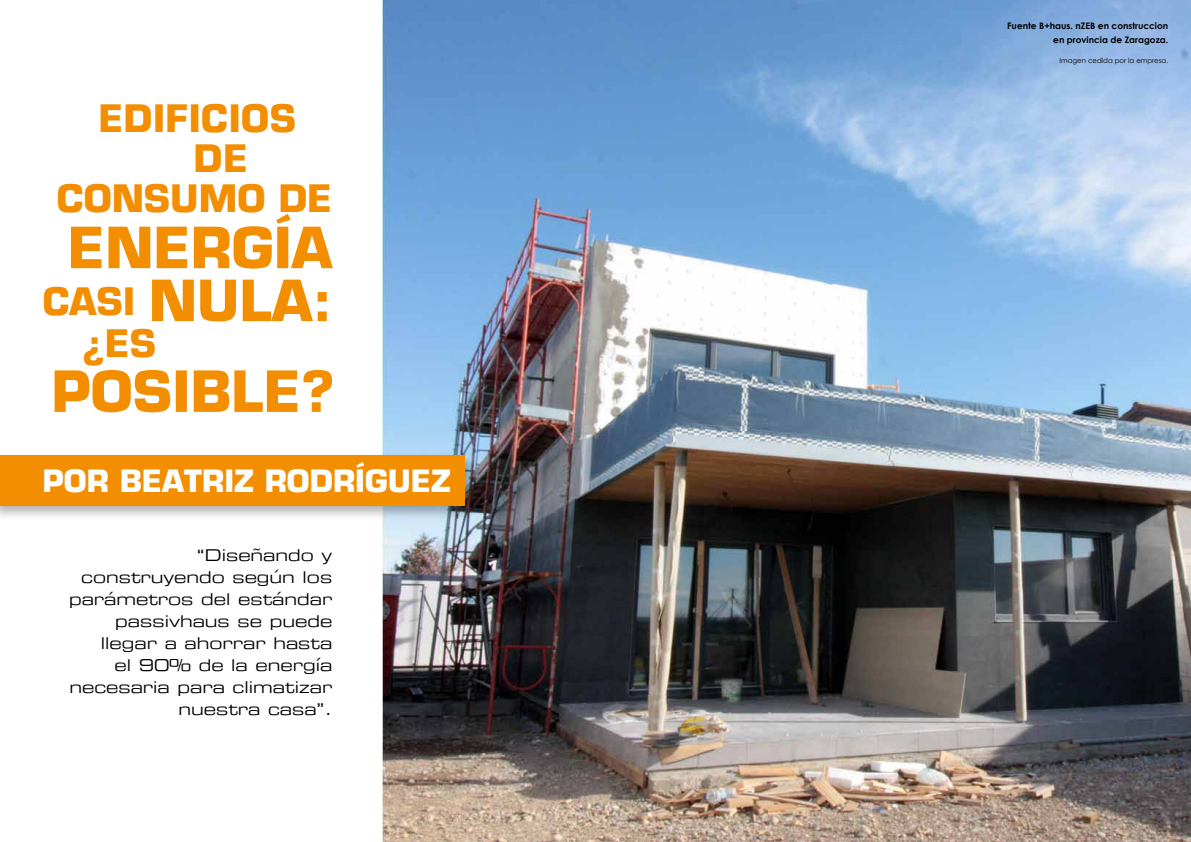
<style>
.page{position:relative;width:1191px;height:842px;background:#fff}
.page>*{position:absolute;margin:0;border:0;box-sizing:border-box;transform-origin:0 0}
.t1{font:700 55.3px/52.9px "Eurostile";color:#f28e00;text-align:center}
.t2{font:700 36.9px "Eurostile";letter-spacing:.015em;color:#f28e00}
.t3{font:700 30px "Eurostile";color:#fff}
.t4{font:16px/22px "Eurostile Extended Two";color:#000;text-align:right}
.t5{font:700 9px/14px "Century Gothic";color:#000;text-align:right}
.t6{font:7px "Century Gothic";color:#000}
.s1{font-size:36.9px}
</style>
<div class="page">
<img style="left:382px;top:0;width:809px;height:842px">
<div style="left:0;top:452px;width:479px;height:69px;background:#000;opacity:.3"></div>
<div style="left:0;top:456px;width:464px;height:50px;background:#f28e00"></div>
<h2 class="t2" style="left:98px;top:94px;width:199px">EDIFICIOS</h2>
<h2 class="t2" style="left:194px;top:134px;width:56px">DE</h2>
<h2 class="t2" style="left:57px;top:174px;width:277px">CONSUMO DE</h2>
<h1 class="t1" style="left:43px;top:220px;width:291px">ENERGÍA<br><span class="s1">CASI</span> NULA:</h1>
<h2 class="t2" style="left:83px;top:319px;width:75px">¿ES</h2>
<h1 class="t1" style="left:51px;top:364px;width:285px">POSIBLE?</h1>
<h3 class="t3" style="left:43px;top:461px;width:410px">POR BEATRIZ RODRÍGUEZ</h3>
<p class="t4" style="left:69px;top:544px;width:265px">“Diseñando y construyendo según los parámetros del estándar passivhaus se puede llegar a ahorrar hasta<br>el 90% de la energía necesaria para climatizar nuestra casa”.</p>
<p class="t5" style="left:1007px;top:19px;width:162px">Fuente B+haus. nZEB en construccion en provincia de Zaragoza.</p>
<p class="t6" style="left:1059px;top:56px;width:110px">Imagen cedida por la empresa.</p>
</div>
